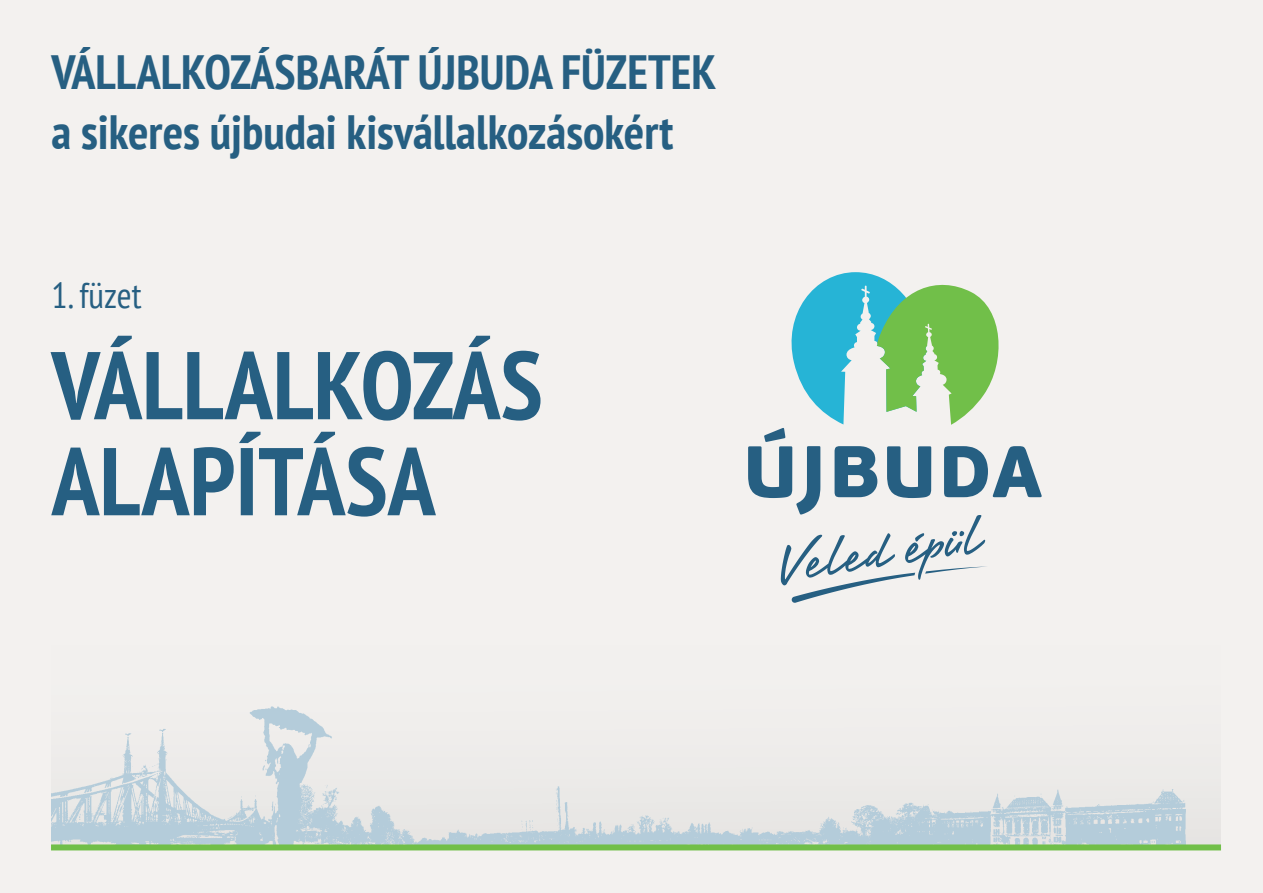
<style>
.page{position:relative;width:1263px;height:893px;background:#f3f1ef}
.page>*{position:absolute;margin:0;border:0;box-sizing:border-box;transform-origin:0 0}
.t1{font:700 condensed 96px/96px "PT Sans";color:#265f82}
.t2{font:700 condensed 48px/60px "PT Sans";color:#265f82}
.t3{font:condensed 36px "PT Sans";color:#265f82}
</style>
<div class="page">
<img style="left:51px;top:729px;width:161px;height:115px">
<img style="left:928px;top:789px;width:292px;height:55px">
<img style="left:360px;top:786px;width:568px;height:58px">
<img style="left:212px;top:706px;width:148px;height:138px">
<div style="left:51px;top:844px;width:1170px;height:6px;background:#71bf49"></div>
<svg style="left:748px;top:272px;width:294px;height:331px"></svg>
<p class="t2" style="left:52px;top:42px;width:666px">VÁLLALKOZÁSBARÁT ÚJBUDA FÜZETEK a sikeres újbudai kisvállalkozásokért</p>
<p class="t3" style="left:52px;top:272px;width:92px">1. füzet</p>
<h1 class="t1" style="left:52px;top:336px;width:493px">VÁLLALKOZÁS<br>ALAPÍTÁSA</h1>
</div>
